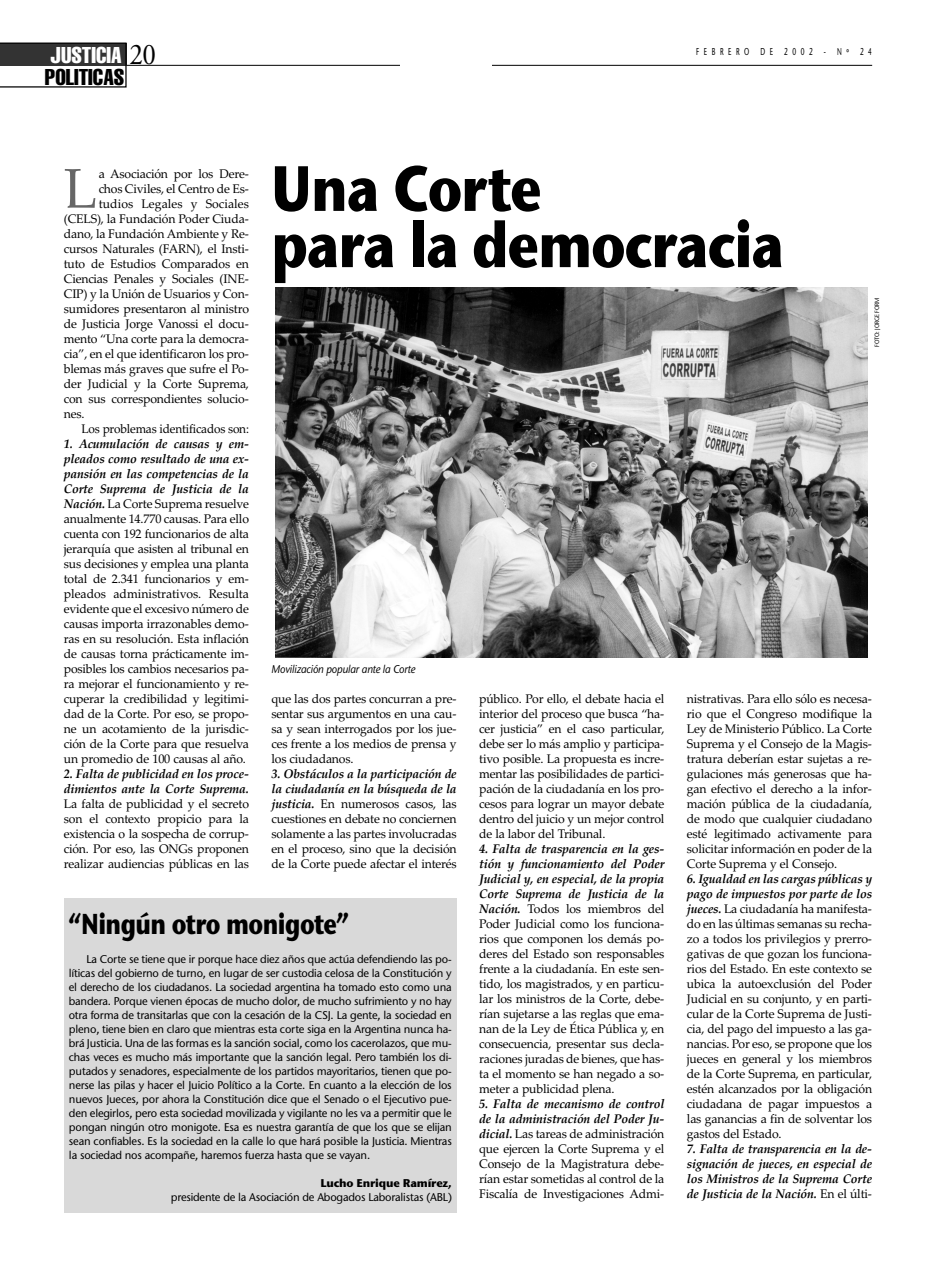
<style>
.page{position:relative;width:936px;height:1276px;background:#fff}
.page>*{position:absolute;margin:0;border:0;box-sizing:border-box;transform-origin:0 0}
.t1{font:63.75px/56.2px "Stone Sans ITCTT Bold";letter-spacing:-.025em;color:#000;scale:.85 1}
.t2{font:56px "Palatino Linotype";color:#666}
.t3{font:30px "Adobe Garamond LT";color:#000;scale:.9 1}
.t4{font:28.75px "Stone Sans ITCTT Bold";letter-spacing:-.025em;color:#000;scale:.8 1}
.t5{font:22.5px "Helvetica LT Std Comp";color:#000}
.t6{font:22.5px "Helvetica LT Std Comp";color:#fff}
.t7{font:12.5px/15px "Palatino Linotype";letter-spacing:-.015em;color:#000;text-align:justify}
.t8{font:italic 700 12.5px/15px "Palatino Linotype";letter-spacing:-.015em;color:#000}
.t9{font:12.5px "Palatino Linotype";letter-spacing:-.015em;color:#000;scale:.95 1}
.t10{font:12.5px "Palatino Linotype";letter-spacing:.005em;color:#000}
.t11{font:11.25px/14px "Stone Sans ITCTT Medium";letter-spacing:-.015em;color:#000;text-align:justify}
.t12{font:italic 11.25px "Stone Sans ITCTT Medium";letter-spacing:-.02em;color:#000;scale:.9 1}
.t13{font:11.25px "Stone Sans ITCTT Bold";letter-spacing:-.02em;color:#000}
.t14{font:10px "Stone Sans ITCTT Medium";letter-spacing:.705em;color:#000;scale:.65 1}
.t15{font:6.25px "Stone Sans ITCTT Medium";letter-spacing:-.025em;color:#000;scale:.9 1}
.s1{font-weight:700;font-style:italic}
.s2{font-weight:400;font-style:normal}
</style>
<div class="page">
<hr style="left:64px;top:65px;width:808px;height:1px;background:#000">
<div style="left:400px;top:43px;width:92px;height:35px;background:#fff"></div>
<svg style="left:0;top:43px;width:127px;height:45px"></svg>
<div style="left:64px;top:898px;width:392px;height:314px;background:#d9d9d9"></div>
<img style="left:276px;top:288px;width:591px;height:370px">
<h3 class="t6" style="left:51px;top:46px;width:72px">JUSTICIA</h3>
<h3 class="t3" style="left:129px;top:38px;width:31px">20</h3>
<h3 class="t5" style="left:45px;top:69px;width:81px">POLITICAS</h3>
<p class="t14" style="left:696px;top:45px;width:272px">FEBRERO DE 2002 - Nº 24</p>
<h1 class="t1" style="left:271px;top:159px;width:605px">Una Cor te<br>pa ra la de mo cra cia</h1>
<h2 class="t2" style="left:64px;top:155px;width:35px">L</h2>
<p class="t7" style="left:99px;top:166px;width:152px">a Aso cia ción por los De re -</p>
<p class="t7" style="left:99px;top:181px;width:152px">chos Ci vi les, el Cen tro de Es -</p>
<p class="t10" style="left:99px;top:196px;width:152px">tu dios Le ga les y So cia les</p>
<p class="t7" style="left:64px;top:211px;width:186px">(CELS), la Fun da ción Po der Ciu da -</p>
<p class="t7" style="left:64px;top:226px;width:186px">da no, la Fun da ción Am bien te y Re -</p>
<p class="t7" style="left:64px;top:241px;width:186px">cur sos Na tu ra les (FARN), el Ins ti -</p>
<p class="t7" style="left:64px;top:256px;width:187px">tu to de Es tu dios Com pa ra dos en</p>
<p class="t7" style="left:64px;top:271px;width:186px">Cien cias Pe na les y So cia les (INE -</p>
<p class="t7" style="left:64px;top:286px;width:186px">CIP) y la Unión de Usua rios y Con -</p>
<p class="t7" style="left:64px;top:301px;width:187px">su mi do res pre sen ta ron al mi nis tro</p>
<p class="t7" style="left:64px;top:316px;width:186px">de Jus ti cia Jor ge Va nos si el do cu -</p>
<p class="t7" style="left:64px;top:331px;width:186px">men to “Una cor te pa ra la de mo cra -</p>
<p class="t7" style="left:64px;top:346px;width:186px">cia”, en el que iden ti fi ca ron los pro -</p>
<p class="t7" style="left:64px;top:361px;width:186px">ble mas más gra ves que su fre el Po -</p>
<p class="t7" style="left:64px;top:376px;width:187px">der Ju di cial y la Cor te Su pre ma,</p>
<p class="t7" style="left:64px;top:391px;width:186px">con sus co rres pon dien tes so lu cio -</p>
<p class="t7" style="left:64px;top:406px;width:22px">nes.</p>
<p class="t9" style="left:81px;top:421px;width:178px">Los pro ble mas iden ti fi ca dos son:</p>
<p class="t7" style="left:64px;top:436px;width:187px"><span class="s1">1. Acu mu la ción de cau sas y em - plea dos co mo re sul ta do de una ex - pan sión en las com pe ten cias de la Cor te Su pre ma de Jus ti cia de la Na ción.</span> La Cor te Su pre ma re suel ve anual men te 14.770 cau sas. Pa ra ello cuen ta con 192 fun cio na rios de al ta je rar quía que asis ten al tri bu nal en sus de ci sio nes y em plea una plan ta to tal de 2.341 fun cio na rios y em - plea dos ad mi nis tra ti vos. Re sul ta evi den te que el ex ce si vo nú me ro de cau sas im por ta irra zo na bles de mo - ras en su re so lu ción. Es ta in fla ción de cau sas tor na prác ti ca men te im - po si bles los cam bios ne ce sa rios pa - ra me jo rar el fun cio na mien to y re - cu pe rar la cre di bi li dad y le gi ti mi - dad de la Cor te. Por eso, se pro po - ne un aco ta mien to de la ju ris dic - ción de la Cor te pa ra que re suel va un pro me dio de 100 cau sas al año.</p>
<p class="t8" style="left:64px;top:766px;width:187px">2. Fal ta de pu bli ci dad en los pro ce - di mien tos an te la Cor te Su pre ma.</p>
<p class="t7" style="left:64px;top:796px;width:187px">La fal ta de pu bli ci dad y el se cre to son el con tex to pro pi cio pa ra la exis ten cia o la sos pe cha de co rrup - ción. Por eso, las ONGs pro po nen rea li zar au dien cias pú bli cas en las</p>
<p class="t15" style="left:873px;top:346px;width:56px;rotate:-90deg">FOTO: JORGE FORM</p>
<p class="t12" style="left:271px;top:662px;width:161px">Movilización popular ante la Corte</p>
<p class="t7" style="left:479px;top:691px;width:187px">pú bli co. Por ello, el de ba te ha cia el in te rior del pro ce so que bus ca “ha - cer jus ti cia” en el ca so par ti cu lar, de be ser lo más am plio y par ti ci pa - ti vo po si ble. La pro pues ta es in cre - men tar las po si bi li da des de par ti ci - pa ción de la ciu da da nía en los pro - ce sos pa ra lo grar un ma yor de ba te den tro del jui cio y un me jor con trol de la la bor del Tri bu nal.</p>
<p class="t7" style="left:479px;top:841px;width:187px"><span class="s1">4. Fal ta de tras pa ren cia en la ges - tión y fun cio na mien to del Po der Ju di cial y, en es pe cial, de la pro pia Cor te Su pre ma de Jus ti cia de la Na ción.</span> To dos los miem bros del Po der Ju di cial co mo los fun cio na - rios que com po nen los de más po - de res del Es ta do son res pon sa bles fren te a la ciu da da nía. En es te sen - ti do, los ma gis tra dos, y en par ti cu - lar los mi nis tros de la Cor te, de be - rían su je tar se a las re glas que ema - nan de la Ley de Éti ca Pú bli ca y, en con se cuen cia, pre sen tar sus de cla - ra cio nes ju ra das de bie nes, que has - ta el mo men to se han ne ga do a so - me ter a pu bli ci dad ple na.</p>
<p class="t7" style="left:479px;top:1096px;width:187px"><span class="s1">5. Fal ta de me ca nis mo de con trol de la ad mi nis tra ción del Po der Ju - di cial.</span> Las ta reas de ad mi nis tra ción que ejer cen la Cor te Su pre ma y el Con se jo de la Ma gis tra tu ra de be - rían es tar so me ti das al con trol de la Fis ca lía de In ves ti ga cio nes Ad mi -</p>
<p class="t7" style="left:687px;top:691px;width:187px">nis tra ti vas. Pa ra ello só lo es ne ce sa - rio que el Con gre so mo di fi que la Ley de Mi nis te rio Pú bli co. La Cor te Su pre ma y el Con se jo de la Ma gis - tra tu ra de be rían es tar su je tas a re - gu la cio nes más ge ne ro sas que ha - gan efec ti vo el de re cho a la in for - ma ción pú bli ca de la ciu da da nía, de mo do que cual quier ciu da da no es té le gi ti ma do ac ti va men te pa ra so li ci tar in for ma ción en po der de la Cor te Su pre ma y el Con se jo.</p>
<p class="t7" style="left:687px;top:871px;width:187px"><span class="s1">6. Igual dad en las car gas pú bli cas y pa go de im pues tos por par te de los jue ces.</span> La ciu da da nía ha ma ni fes ta - do en las úl ti mas se ma nas su re cha - zo a to dos los pri vi le gios y pre rro - ga ti vas de que go zan los fun cio na - rios del Es ta do. En es te con tex to se ubi ca la au toex clu sión del Po der Ju di cial en su con jun to, y en par ti - cu lar de la Cor te Su pre ma de Jus ti - cia, del pa go del im pues to a las ga - nan cias. Por eso, se pro po ne que los jue ces en ge ne ral y los miem bros de la Cor te Su pre ma, en par ti cu lar, es tén al can za dos por la obli ga ción ciu da da na de pa gar im pues tos a las ga nan cias a fin de sol ven tar los gas tos del Es ta do.</p>
<p class="t8" style="left:687px;top:1141px;width:187px;text-align:justify">7. Fal ta de trans pa ren cia en la de - sig na ción de jue ces, en es pe cial de los Mi nis tros de la Su pre ma Cor te de Jus ti cia de la Na ción. <span class="s2">En el úl ti -</span></p>
<p class="t7" style="left:271px;top:691px;width:187px">que las dos par tes con cu rran a pre - sen tar sus ar gu men tos en una cau - sa y sean in te rro ga dos por los jue - ces fren te a los me dios de pren sa y los ciu da da nos.</p>
<p class="t7" style="left:271px;top:766px;width:187px"><span class="s1">3. Obs tá cu los a la par ti ci pa ción de la ciu da da nía en la bús que da de la jus ti cia.</span> En nu me ro sos ca sos, las cues tio nes en de ba te no con cier nen so la men te a las par tes in vo lu cra das en el pro ce so, si no que la de ci sión de la Cor te pue de afec tar el in te rés</p>
<h3 class="t4" style="left:69px;top:905px;width:351px">“Nin gún otro mo ni go te”</h3>
<p class="t11" style="left:69px;top:952px;width:384px;text-indent:18px">La Cor te se tie ne que ir por que ha ce diez años que ac túa de fen dien do las po - lí ti cas del go bier no de tur no, en lu gar de ser cus to dia ce lo sa de la Cons ti tu ción y el de re cho de los ciu da da nos. La so cie dad ar gen ti na ha to ma do es to co mo una ban de ra. Por que vie nen épo cas de mu cho do lor, de mu cho su fri mien to y no hay otra for ma de tran si tar las que con la ce sa ción de la CSJ. La gen te, la so cie dad en ple no, tie ne bien en cla ro que mien tras es ta cor te si ga en la Ar gen ti na nun ca ha - brá Jus ti cia. Una de las for mas es la san ción so cial, co mo los ca ce ro la zos, que mu - chas ve ces es mu cho más im por tan te que la san ción le gal. Pe ro tam bién los di - pu ta dos y se na do res, es pe cial men te de los par ti dos ma yo ri ta rios, tie nen que po - ner se las pi las y ha cer el Jui cio Po lí ti co a la Cor te. En cuan to a la elec ción de los nue vos Jue ces, por aho ra la Cons ti tu ción di ce que el Se na do o el Eje cu ti vo pue - den ele gir los, pe ro es ta so cie dad mo vi li za da y vi gi lan te no les va a per mi tir que le pon gan nin gún otro mo ni go te. Esa es nues tra ga ran tía de que los que se eli jan sean con fia bles. Es la so cie dad en la ca lle lo que ha rá po si ble la Jus ti cia. Mien tras la so cie dad nos acom pa ñe, ha re mos fuer za has ta que se va yan.</p>
<p class="t13" style="left:320px;top:1175px;width:133px">Lu cho En ri que Ra mí rez,</p>
<p class="t11" style="left:171px;top:1190px;width:283px">pre si den te de la Aso cia ción de Abo ga dos La bo ra lis tas (ABL)</p>
</div>
